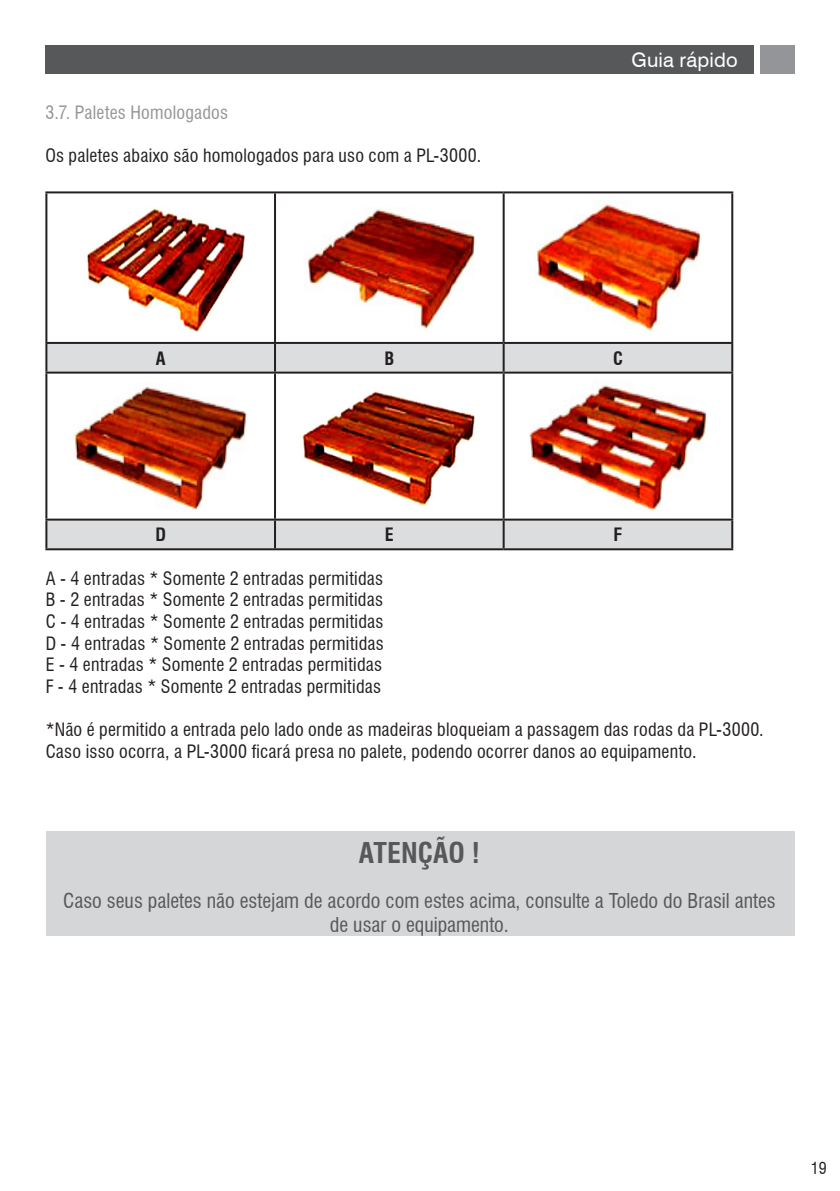
<style>
.page{position:relative;width:840px;height:1191px;background:#fff}
.page>*{position:absolute;margin:0;border:0;box-sizing:border-box;transform-origin:0 0}
.Título{font:700 condensed 28px "Swiss 721 BT";color:#57585a}
.Título-2{font:condensed 20px/24px "Swiss 721 BT";color:#57585a;text-align:center}
.t1{font:20px "Swiss 721 BT";letter-spacing:.01em;color:#fff}
.Texto{font:condensed 18px/21.6px "Swiss 721 BT";letter-spacing:.015em;color:#231f20}
.SubTítulo{font:condensed 18px "Swiss 721 BT";letter-spacing:.015em;color:#939598}
.Texto-2{font:700 condensed 18px "Swiss 721 BT";color:#231f20}
.t2{font:condensed 16px "Swiss 721 BT";color:#231f20}
</style>
<div class="page">
<div style="left:45px;top:45px;width:708px;height:29px;background:#57585a"></div>
<div style="left:759px;top:45px;width:35px;height:29px;background:#939598"></div>
<svg style="left:47px;top:344px;width:683px;height:204px;fill:#dcdddf"></svg>
<hr style="left:45px;top:191px;width:230px;height:2px;background:#231f20">
<hr style="left:45px;top:193px;width:2px;height:149px;background:#231f20">
<hr style="left:275px;top:191px;width:228px;height:2px;background:#231f20">
<hr style="left:274px;top:193px;width:2px;height:149px;background:#231f20">
<hr style="left:503px;top:191px;width:229px;height:2px;background:#231f20">
<hr style="left:502px;top:193px;width:2px;height:149px;background:#231f20">
<hr style="left:730px;top:193px;width:2px;height:149px;background:#231f20">
<hr style="left:45px;top:342px;width:230px;height:2px;background:#231f20">
<hr style="left:45px;top:344px;width:2px;height:27px;background:#231f20">
<hr style="left:275px;top:342px;width:228px;height:2px;background:#231f20">
<hr style="left:274px;top:344px;width:2px;height:27px;background:#231f20">
<hr style="left:503px;top:342px;width:229px;height:2px;background:#231f20">
<hr style="left:502px;top:344px;width:2px;height:27px;background:#231f20">
<hr style="left:730px;top:344px;width:2px;height:27px;background:#231f20">
<hr style="left:45px;top:371px;width:230px;height:2px;background:#231f20">
<hr style="left:45px;top:373px;width:2px;height:145px;background:#231f20">
<hr style="left:275px;top:371px;width:228px;height:2px;background:#231f20">
<hr style="left:274px;top:373px;width:2px;height:145px;background:#231f20">
<hr style="left:503px;top:371px;width:229px;height:2px;background:#231f20">
<hr style="left:502px;top:373px;width:2px;height:145px;background:#231f20">
<hr style="left:730px;top:373px;width:2px;height:145px;background:#231f20">
<hr style="left:45px;top:518px;width:230px;height:2px;background:#231f20">
<hr style="left:45px;top:520px;width:2px;height:28px;background:#231f20">
<hr style="left:275px;top:518px;width:228px;height:2px;background:#231f20">
<hr style="left:274px;top:520px;width:2px;height:28px;background:#231f20">
<hr style="left:503px;top:518px;width:229px;height:2px;background:#231f20">
<hr style="left:502px;top:520px;width:2px;height:28px;background:#231f20">
<hr style="left:730px;top:520px;width:2px;height:28px;background:#231f20">
<hr style="left:45px;top:548px;width:230px;height:2px;background:#231f20">
<hr style="left:275px;top:548px;width:228px;height:2px;background:#231f20">
<hr style="left:503px;top:548px;width:229px;height:2px;background:#231f20">
<img style="left:87px;top:208px;width:158px;height:124px">
<img style="left:307px;top:209px;width:167px;height:119px">
<img style="left:535px;top:202px;width:165px;height:129px">
<img style="left:74px;top:382px;width:173px;height:128px">
<img style="left:300px;top:384px;width:177px;height:124px">
<img style="left:529px;top:380px;width:176px;height:131px">
<div style="left:46px;top:831px;width:747px;height:104px;background:#d5d6d8"></div>
<p class="SubTítulo" style="left:45px;top:101px;width:184px">3.7. Paletes Homologados</p>
<p class="Texto" style="left:45px;top:144px;width:437px">Os paletes abaixo são homologados para uso com a PL-3000.</p>
<p class="t1" style="left:631px;top:46px;width:108px">Guia rápido</p>
<p class="Texto-2" style="left:156px;top:347px;width:11px">A</p>
<p class="Texto-2" style="left:384px;top:347px;width:11px">B</p>
<p class="Texto-2" style="left:612px;top:347px;width:11px">C</p>
<p class="Texto-2" style="left:155px;top:524px;width:12px">D</p>
<p class="Texto-2" style="left:384px;top:524px;width:10px">E</p>
<p class="Texto-2" style="left:613px;top:524px;width:10px">F</p>
<p class="Texto" style="left:46px;top:567px;width:339px">A - 4 entradas * Somente 2 entradas permitidas</p>
<p class="Texto" style="left:46px;top:589px;width:339px">B - 2 entradas * Somente 2 entradas permitidas</p>
<p class="Texto" style="left:46px;top:610px;width:339px">C - 4 entradas * Somente 2 entradas permitidas</p>
<p class="Texto" style="left:46px;top:632px;width:339px">D - 4 entradas * Somente 2 entradas permitidas</p>
<p class="Texto" style="left:46px;top:654px;width:338px">E - 4 entradas * Somente 2 entradas permitidas</p>
<p class="Texto" style="left:46px;top:675px;width:337px">F - 4 entradas * Somente 2 entradas permitidas</p>
<p class="Texto" style="left:46px;top:718px;width:719px">*Não é permitido a entrada pelo lado onde as madeiras bloqueiam a passagem das rodas da PL-3000.<br>Caso isso ocorra, a PL-3000 ficará presa no palete, podendo ocorrer danos ao equipamento.</p>
<p class="Título" style="left:359px;top:836px;width:122px">ATENÇÃO !</p>
<p class="Título-2" style="left:63px;top:889px;width:713px">Caso seus paletes não estejam de acordo com estes acima, consulte a Toledo do Brasil antes de usar o equipamento.</p>
<p class="t2" style="left:810px;top:1159px;width:17px">19</p>
</div>
